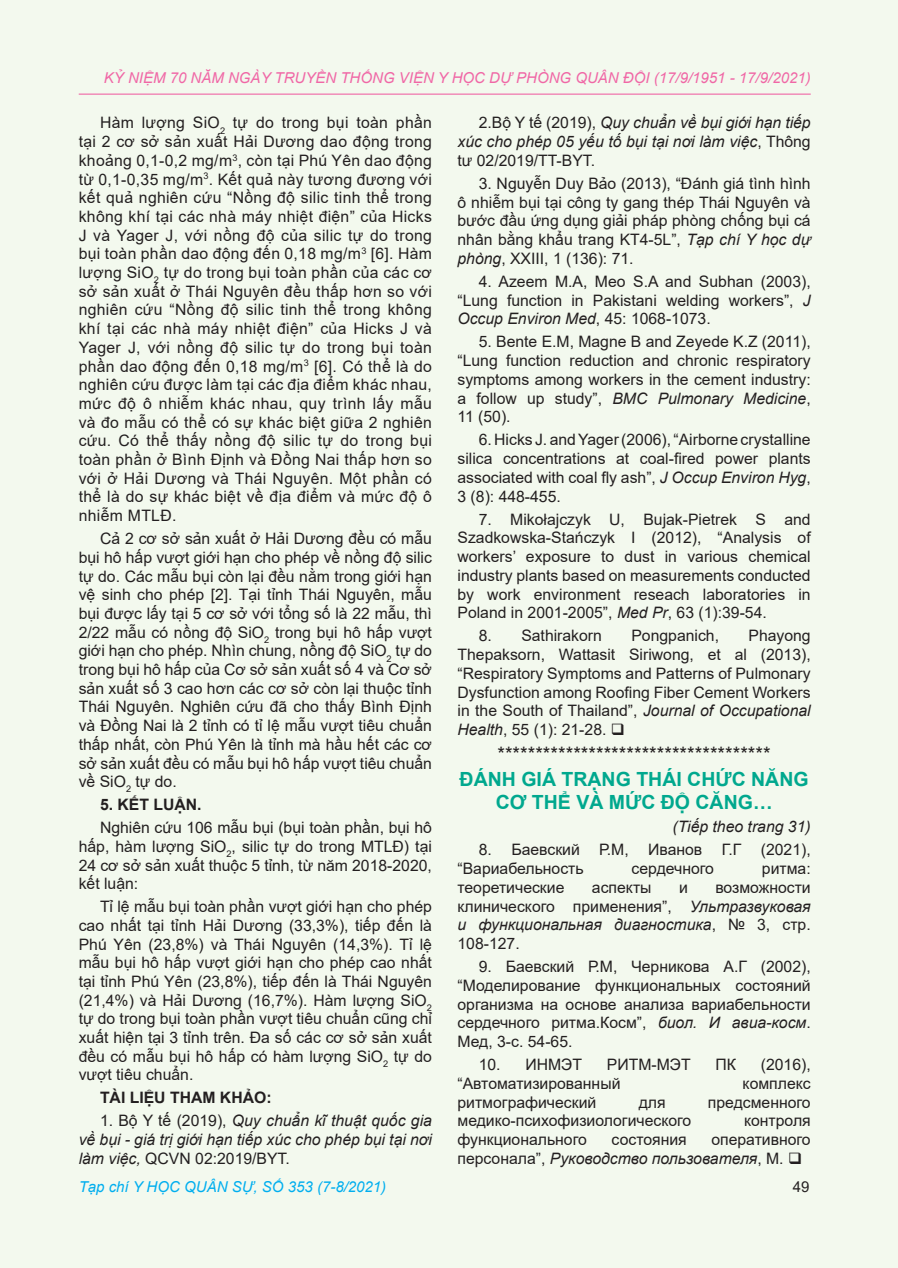
<style>
.page{position:relative;width:898px;height:1268px;background:#fff}
.page>*{position:absolute;margin:0;border:0;box-sizing:border-box;transform-origin:0 0}
.t1{font:700 19.5px/23.5px "Arial";color:#00a88e;text-align:center}
.t2{font:19.5px "Arial";color:#231f20}
.EndNote_Bibliography{font:15.75px/18.8px "Arial";color:#231f20;text-align:justify}
.EndNote_Bibliography-2{font:italic 15.75px/18.8px "Arial";color:#231f20;text-align:justify}
.t3{font:700 15.75px "Arial";color:#231f20}
.t4{font:italic 15px "Arial";color:#f067a6}
.t5{font:italic 15px "Arial";color:#00aeef}
.t6{font:15px "Arial";color:#231f20}
.s1{font-style:normal}
.s2{font-style:italic}
</style>
<div class="page">
<div style="left:0;top:0;width:897px;height:1267px;background:#f3f9ee"></div>
<hr style="left:79px;top:94px;width:731px;height:1px;background:#f067a6">
<p class="t4" style="left:104px;top:68px;width:708px">KỶ NIỆM 70 NĂM NGÀY TRUYỀN THỐNG VIỆN Y HỌC DỰ PHÒNG QUÂN ĐỘI (17/9/1951 - 17/9/2021)</p>
<p class="EndNote_Bibliography" style="left:79px;top:113px;width:354px;text-indent:21px">Hàm lượng SiO<sub>2</sub> tự do trong bụi toàn phần tại 2 cơ sở sản xuất Hải Dương dao động trong khoảng 0,1-0,2 mg/m<sup>3</sup>, còn tại Phú Yên dao động từ 0,1-0,35 mg/m<sup>3</sup>. Kết quả này tương đương với kết quả nghiên cứu “Nồng độ silic tinh thể trong không khí tại các nhà máy nhiệt điện” của Hicks J và Yager J, với nồng độ của silic tự do trong bụi toàn phần dao động đến 0,18 mg/m<sup>3</sup> [6]. Hàm lượng SiO<sub>2</sub> tự do trong bụi toàn phần của các cơ sở sản xuất ở Thái Nguyên đều thấp hơn so với nghiên cứu “Nồng độ silic tinh thể trong không khí tại các nhà máy nhiệt điện” của Hicks J và Yager J, với nồng độ silic tự do trong bụi toàn phần dao động đến 0,18 mg/m<sup>3</sup> [6]. Có thể là do nghiên cứu được làm tại các địa điểm khác nhau, mức độ ô nhiễm khác nhau, quy trình lấy mẫu và đo mẫu có thể có sự khác biệt giữa 2 nghiên cứu. Có thể thấy nồng độ silic tự do trong bụi toàn phần ở Bình Định và Đồng Nai thấp hơn so với ở Hải Dương và Thái Nguyên. Một phần có thể là do sự khác biệt về địa điểm và mức độ ô nhiễm MTLĐ.</p>
<p class="EndNote_Bibliography" style="left:79px;top:529px;width:354px;text-indent:21px">Cả 2 cơ sở sản xuất ở Hải Dương đều có mẫu bụi hô hấp vượt giới hạn cho phép về nồng độ silic tự do. Các mẫu bụi còn lại đều nằm trong giới hạn vệ sinh cho phép [2]. Tại tỉnh Thái Nguyên, mẫu bụi được lấy tại 5 cơ sở với tổng số là 22 mẫu, thì 2/22 mẫu có nồng độ SiO<sub>2</sub> trong bụi hô hấp vượt giới hạn cho phép. Nhìn chung, nồng độ SiO<sub>2</sub> tự do trong bụi hô hấp của Cơ sở sản xuất số 4 và Cơ sở sản xuất số 3 cao hơn các cơ sở còn lại thuộc tỉnh Thái Nguyên. Nghiên cứu đã cho thấy Bình Định và Đồng Nai là 2 tỉnh có tỉ lệ mẫu vượt tiêu chuẩn thấp nhất, còn Phú Yên là tỉnh mà hầu hết các cơ sở sản xuất đều có mẫu bụi hô hấp vượt tiêu chuẩn về SiO<sub>2</sub> tự do.</p>
<p class="t3" style="left:100px;top:793px;width:103px">5. KẾT LUẬN.</p>
<p class="EndNote_Bibliography" style="left:79px;top:818px;width:354px;text-indent:21px">Nghiên cứu 106 mẫu bụi (bụi toàn phần, bụi hô hấp, hàm lượng SiO<sub>2</sub>, silic tự do trong MTLĐ) tại 24 cơ sở sản xuất thuộc 5 tỉnh, từ năm 2018-2020, kết luận:</p>
<p class="EndNote_Bibliography" style="left:79px;top:896px;width:354px;text-indent:21px">Tỉ lệ mẫu bụi toàn phần vượt giới hạn cho phép cao nhất tại tỉnh Hải Dương (33,3%), tiếp đến là Phú Yên (23,8%) và Thái Nguyên (14,3%). Tỉ lệ mẫu bụi hô hấp vượt giới hạn cho phép cao nhất tại tỉnh Phú Yên (23,8%), tiếp đến là Thái Nguyên (21,4%) và Hải Dương (16,7%). Hàm lượng SiO<sub>2 </sub>tự do trong bụi toàn phần vượt tiêu chuẩn cũng chỉ xuất hiện tại 3 tỉnh trên. Đa số các cơ sở sản xuất đều có mẫu bụi hô hấp có hàm lượng SiO<sub>2</sub> tự do vượt tiêu chuẩn.</p>
<p class="t3" style="left:100px;top:1086px;width:173px">TÀI LIỆU THAM KHẢO:</p>
<p class="EndNote_Bibliography-2" style="left:79px;top:1111px;width:354px;text-indent:21px"><span class="s1">1. Bộ Y tế (2019),</span> Quy chuẩn kĩ thuật quốc gia về bụi - giá trị giới hạn tiếp xúc cho phép bụi tại nơi làm việc, <span class="s1">QCVN 02:2019/BYT.</span></p>
<p class="EndNote_Bibliography-2" style="left:457px;top:114px;width:354px;text-indent:21px"><span class="s1">2.Bộ Y tế (2019),</span> Quy chuẩn về bụi giới hạn tiếp xúc cho phép 05 yếu tố bụi tại nơi làm việc<span class="s1">, Thông tư 02/2019/TT-BYT.</span></p>
<p class="EndNote_Bibliography" style="left:457px;top:174px;width:354px;text-indent:21px">3. Nguyễn Duy Bảo (2013), “Đánh giá tình hình ô nhiễm bụi tại công ty gang thép Thái Nguyên và bước đầu ứng dụng giải pháp phòng chống bụi cá nhân bằng khẩu trang KT4-5L”, <span class="s2">Tạp chí Y học dự phòng</span>, XXIII, 1 (136): 71.</p>
<p class="EndNote_Bibliography" style="left:457px;top:272px;width:354px;text-indent:21px">4. Azeem M.A, Meo S.A and Subhan (2003), “Lung function in Pakistani welding workers”, <span class="s2">J Occup Environ Med</span>, 45: 1068-1073.</p>
<p class="EndNote_Bibliography" style="left:457px;top:332px;width:354px;text-indent:21px">5. Bente E.M, Magne B and Zeyede K.Z (2011), “Lung function reduction and chronic respiratory symptoms among workers in the cement industry: a follow up study”, <span class="s2">BMC Pulmonary Medicine</span>, 11 (50).</p>
<p class="EndNote_Bibliography" style="left:457px;top:430px;width:354px;text-indent:21px">6. Hicks J. and Yager (2006), “Airborne crystalline silica concentrations at coal-fired power plants associated with coal fly ash”, <span class="s2">J Occup Environ Hyg</span>, 3 (8): 448-455.</p>
<p class="EndNote_Bibliography" style="left:457px;top:509px;width:354px;text-indent:21px">7. Mikołajczyk U, Bujak-Pietrek S and Szadkowska-Stańczyk I (2012), “Analysis of workers’ exposure to dust in various chemical industry plants based on measurements conducted by work environment reseach laboratories in Poland in 2001-2005”, <span class="s2">Med Pr</span>, 63 (1):39-54.</p>
<p class="EndNote_Bibliography" style="left:478px;top:626px;width:125px">8. Sathirakorn</p>
<p class="EndNote_Bibliography" style="left:631px;top:626px;width:89px">Pongpanich,</p>
<p class="EndNote_Bibliography" style="left:457px;top:626px;width:354px;text-indent:291px">Phayong Thepaksorn, Wattasit Siriwong, et al (2013), “Respiratory Symptoms and Patterns of Pulmonary Dysfunction among Roofing Fiber Cement Workers in the South of Thailand”, <span class="s2">Journal of Occupational Health</span>, 55 (1): 21-28. ❑</p>
<p class="t2" style="left:497px;top:740px;width:275px">************************************</p>
<p class="t1" style="left:459px;top:767px;width:350px">ĐÁNH GIÁ TRẠNG THÁI CHỨC NĂNG<br>CƠ THỂ VÀ MỨC ĐỘ CĂNG…</p>
<p class="EndNote_Bibliography-2" style="left:672px;top:817px;width:140px">(Tiếp theo trang 31)</p>
<p class="EndNote_Bibliography" style="left:457px;top:840px;width:354px;text-indent:21px">8. Баевский Р.М, Иванов Г.Г (2021), “Вариабельность</p>
<p class="EndNote_Bibliography" style="left:631px;top:858px;width:84px">сердечного</p>
<p class="EndNote_Bibliography" style="left:761px;top:858px;width:50px">ритма:</p>
<p class="EndNote_Bibliography" style="left:457px;top:877px;width:108px">теоретические</p>
<p class="EndNote_Bibliography" style="left:591px;top:877px;width:61px">аспекты</p>
<p class="EndNote_Bibliography" style="left:678px;top:877px;width:10px">и</p>
<p class="EndNote_Bibliography" style="left:457px;top:877px;width:354px;text-indent:258px">возможности клинического применения”, <span class="s2">Ультразвуковая и функциональная диагностика</span>, № 3, стр.<br>108-127.</p>
<p class="EndNote_Bibliography" style="left:457px;top:956px;width:354px;text-indent:21px">9. Баевский Р.М, Черникова А.Г (2002), “Моделирование функциональных состояний организма на основе анализа вариабельности сердечного ритма.Косм”, <span class="s2">биол. И авиа-косм</span>.<br>Мед, 3-с. 54-65.</p>
<p class="EndNote_Bibliography" style="left:478px;top:1054px;width:105px">10. ИНМЭТ</p>
<p class="EndNote_Bibliography" style="left:606px;top:1054px;width:85px">РИТМ-МЭТ</p>
<p class="EndNote_Bibliography" style="left:715px;top:1054px;width:22px">ПК</p>
<p class="EndNote_Bibliography" style="left:760px;top:1054px;width:51px">(2016),</p>
<p class="EndNote_Bibliography" style="left:457px;top:1073px;width:164px">“Автоматизированный</p>
<p class="EndNote_Bibliography" style="left:742px;top:1073px;width:70px">комплекс</p>
<p class="EndNote_Bibliography" style="left:457px;top:1092px;width:140px">ритмографический</p>
<p class="EndNote_Bibliography" style="left:638px;top:1092px;width:28px">для</p>
<p class="EndNote_Bibliography" style="left:707px;top:1092px;width:104px">предсменного</p>
<p class="EndNote_Bibliography" style="left:457px;top:1110px;width:235px">медико-психофизиологического</p>
<p class="EndNote_Bibliography" style="left:743px;top:1110px;width:68px">контроля</p>
<p class="EndNote_Bibliography" style="left:457px;top:1129px;width:131px">функционального</p>
<p class="EndNote_Bibliography" style="left:611px;top:1129px;width:77px">состояния</p>
<p class="EndNote_Bibliography" style="left:457px;top:1129px;width:354px;text-indent:254px">оперативного персонала”, <span class="s2">Руководство пользователя</span>, M. ❑</p>
<p class="t5" style="left:79px;top:1176px;width:309px">Tạp chí Y HỌC QUÂN SỰ, SỐ 353 (7-8/2021)</p>
<p class="t6" style="left:792px;top:1175px;width:18px">49</p>
</div>
